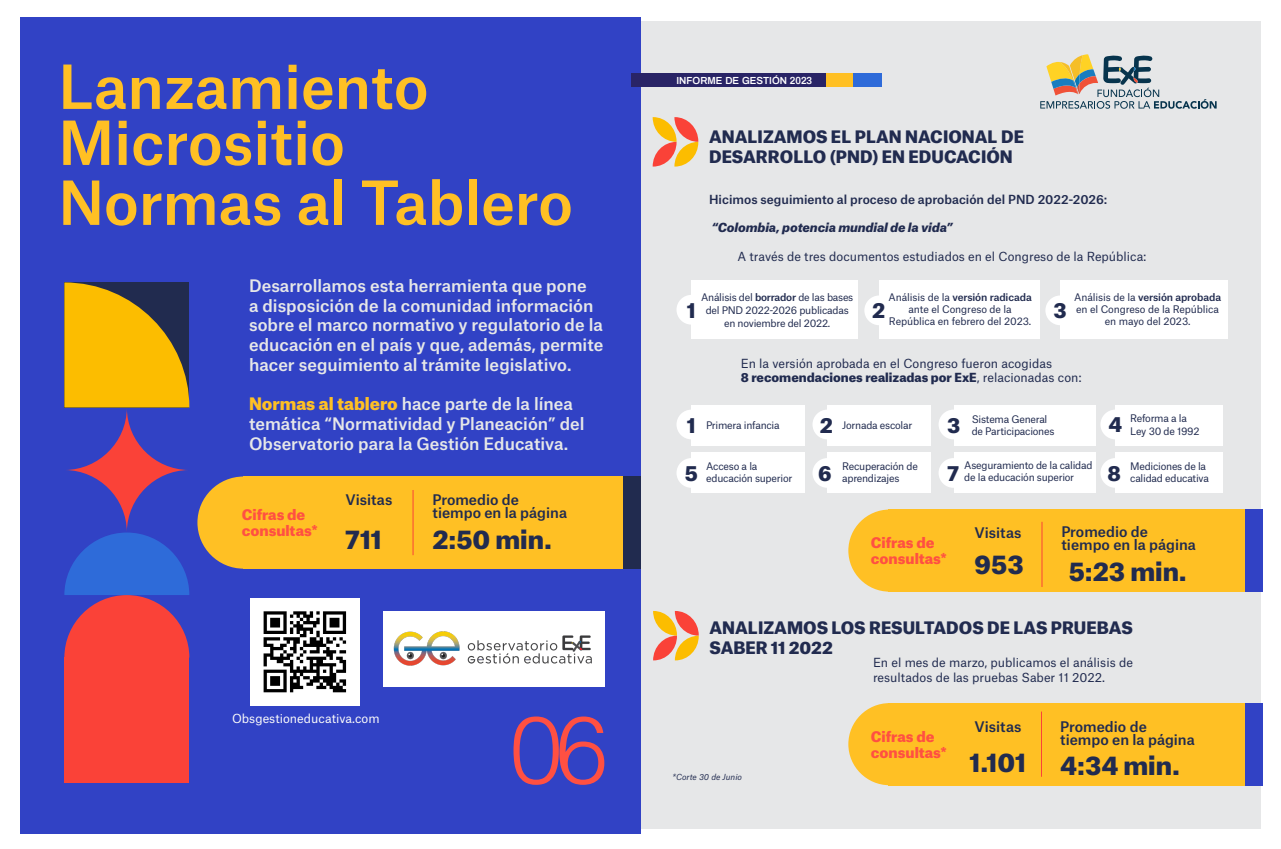
<style>
.page{position:relative;width:1281px;height:849px;background:#fff}
.page>*{position:absolute;margin:0;border:0;box-sizing:border-box;transform-origin:0 0}
.t1{font:300 95px "Helvetica";color:#ff5042}
.t2{font:500 58px/59.9px "Atlas Grotesk";color:#ffc024}
.t3{font:900 24.7px "Atlas Grotesk";color:#212b4f}
.t4{font:900 20px "Atlas Grotesk";color:#212b4f}
.t5{font:500 16.5px/19.7px "Atlas Grotesk";color:#e6e7e8}
.t6{font:900 16.5px/19.7px "Atlas Grotesk";color:#212b4f}
.t7{font:500 14px/13px "Atlas Grotesk";color:#212b4f}
.t8{font:900 14px/16px "Atlas Grotesk";color:#ff5042}
.t9{font:12px/14.4px "Atlas Grotesk";color:#212b4f}
.t10{font:500 12px "Atlas Grotesk";color:#212b4f}
.t11{font:900 12px "Atlas Grotesk";color:#212b4f}
.t12{font:italic 900 12px "Atlas Grotesk";color:#212b4f}
.t13{font:12px "Atlas Grotesk";color:#fbfbfb}
.t14{font:10px/12px "Atlas Grotesk";letter-spacing:-.025em;color:#212b4f}
.t15{font:600 10px "Archivo";color:#fff}
.t16{font:italic 8px "Atlas Grotesk";color:#212b4f}
.s1{font-weight:900;color:#ffc024}
.s2{font-weight:500}
.s3{font-weight:400}
</style>
<div class="page">
<div style="left:20px;top:21px;width:1240px;height:807px;background:#e6e7e8"></div>
<div style="left:20px;top:17px;width:620px;height:816px;background:#3142c5"></div>
<div style="left:631px;top:73px;width:195px;height:13px;background:#292466"></div>
<div style="left:826px;top:73px;width:27px;height:13px;background:#ffc024"></div>
<div style="left:853px;top:73px;width:29px;height:13px;background:#2e6bd9"></div>
<svg style="left:1040px;top:54px;width:176px;height:55px"></svg>
<div style="left:243px;top:476px;width:381px;height:92px;background:#ffc024"></div>
<svg style="left:197px;top:476px;width:46px;height:92px"></svg>
<hr style="left:412px;top:490px;width:1px;height:65px;background:#fa4238">
<div style="left:623px;top:476px;width:18px;height:92px;background:#212b4f"></div>
<svg style="left:64px;top:282px;width:125px;height:125px;background:#cb9c11"></svg>
<svg style="left:65px;top:408px;width:124px;height:124px"></svg>
<svg style="left:64px;top:532px;width:125px;height:125px"></svg>
<div style="left:64px;top:657px;width:125px;height:125px;background:#fa4238"></div>
<img style="left:251px;top:598px;width:109px;height:107px">
<div style="left:690px;top:405px;width:114px;height:40px;background:#fff"></div>
<div style="left:827px;top:405px;width:103px;height:40px;background:#fff"></div>
<div style="left:954px;top:405px;width:141px;height:40px;background:#fff"></div>
<div style="left:1115px;top:405px;width:107px;height:40px;background:#fff"></div>
<div style="left:690px;top:453px;width:114px;height:40px;background:#fff"></div>
<div style="left:827px;top:453px;width:103px;height:40px;background:#fff"></div>
<div style="left:954px;top:453px;width:141px;height:40px;background:#fff"></div>
<div style="left:1115px;top:453px;width:107px;height:40px;background:#fff"></div>
<div style="left:691px;top:281px;width:167px;height:58px;background:#fff"></div>
<div style="left:879px;top:281px;width:160px;height:58px;background:#fff"></div>
<div style="left:1060px;top:281px;width:167px;height:58px;background:#fff"></div>
<div style="left:676px;top:295px;width:30px;height:29px;background:#fff;border-radius:50%"></div>
<div style="left:676px;top:409px;width:30px;height:30px;background:#fff;border-radius:50%"></div>
<div style="left:812px;top:409px;width:30px;height:30px;background:#fff;border-radius:50%"></div>
<div style="left:938px;top:409px;width:30px;height:30px;background:#fff;border-radius:50%"></div>
<div style="left:1100px;top:409px;width:30px;height:30px;background:#fff;border-radius:50%"></div>
<div style="left:676px;top:458px;width:30px;height:30px;background:#fff;border-radius:50%"></div>
<div style="left:812px;top:458px;width:30px;height:30px;background:#fff;border-radius:50%"></div>
<div style="left:938px;top:458px;width:30px;height:30px;background:#fff;border-radius:50%"></div>
<div style="left:1100px;top:458px;width:30px;height:30px;background:#fff;border-radius:50%"></div>
<svg style="left:653px;top:117px;width:45px;height:50px"></svg>
<div style="left:864px;top:295px;width:30px;height:30px;background:#fff;border-radius:50%"></div>
<div style="left:1045px;top:295px;width:30px;height:30px;background:#fff;border-radius:50%"></div>
<svg style="left:848px;top:509px;width:40px;height:82px"></svg>
<div style="left:888px;top:509px;width:364px;height:82px;background:#ffc024"></div>
<div style="left:1245px;top:509px;width:17px;height:83px;background:#3142c5"></div>
<svg style="left:848px;top:703px;width:40px;height:82px"></svg>
<div style="left:888px;top:703px;width:364px;height:82px;background:#ffc024"></div>
<div style="left:1245px;top:702px;width:17px;height:83px;background:#3142c5"></div>
<hr style="left:1041px;top:711px;width:1px;height:65px;background:#fa4238">
<svg style="left:653px;top:611px;width:46px;height:49px"></svg>
<hr style="left:1041px;top:522px;width:1px;height:65px;background:#fa4238">
<div style="left:383px;top:611px;width:222px;height:76px;background:#fff"></div>
<img style="left:393px;top:631px;width:199px;height:35px">
<p class="t2" style="left:58px;top:51px;width:372px">Lanzamiento</p>
<p class="t2" style="left:58px;top:107px;width:516px">Micrositio<br>Normas al Tablero</p>
<p class="t5" style="left:249px;top:274px;width:356px">Desarrollamos esta herramienta que pone<br>a disposición de la comunidad información sobre el marco normativo y regulatorio de la educación en el país y que, además, permite hacer seguimiento al trámite legislativo.</p>
<p class="t5" style="left:249px;top:392px;width:337px"><span class="s1">Normas al tablero</span> hace parte de la línea temática “Normatividad y Planeación” del<br>Observatorio para la Gestión Educativa.</p>
<p class="t8" style="left:242px;top:505px;width:77px">Cifras de consultas*</p>
<p class="t7" style="left:345px;top:492px;width:48px">Visitas</p>
<p class="t7" style="left:432px;top:492px;width:136px">Promedio de tiempo en la página</p>
<p class="t3" style="left:345px;top:518px;width:38px">711</p>
<p class="t3" style="left:432px;top:518px;width:121px">2:50 min.</p>
<p class="t13" style="left:232px;top:708px;width:149px">Obsgestioneducativa.com</p>
<p class="t1" style="left:510px;top:669px;width:100px">06</p>
<p class="t15" style="left:676px;top:73px;width:137px">INFORME DE GESTIÓN 2023</p>
<p class="t6" style="left:709px;top:125px;width:316px">ANALIZAMOS EL PLAN NACIONAL DE<br>DESARROLLO (PND) EN EDUCACIÓN</p>
<p class="t10" style="left:709px;top:189px;width:400px">Hicimos seguimiento al proceso de aprobación del PND 2022-2026:</p>
<p class="t12" style="left:711px;top:218px;width:243px">“Colombia, potencia mundial de la vida”</p>
<p class="t9" style="left:737px;top:248px;width:410px">A través de tres documentos estudiados en el Congreso de la República:</p>
<p class="t14" style="left:701px;top:289px;width:154px;line-height:13px;text-align:center">Análisis del <span class="s2">borrador</span> de las bases del PND 2022-2026 publicadas en noviembre del 2022.</p>
<p class="t14" style="left:888px;top:290px;width:145px;text-align:center">Análisis de la <span class="s2">versión radicada </span>ante el Congreso de la<br>República en febrero del 2023.</p>
<p class="t14" style="left:1074px;top:290px;width:148px;text-align:center">Análisis de la <span class="s2">versión aprobada </span>en el Congreso de la República en mayo del 2023.</p>
<p class="t4" style="left:872px;top:293px;width:15px">2</p>
<p class="t4" style="left:1053px;top:293px;width:15px">3</p>
<p class="t4" style="left:687px;top:294px;width:10px">1</p>
<p class="t9" style="left:741px;top:355px;width:313px">En la versión aprobada en el Congreso fueron acogidas</p>
<p class="t11" style="left:741px;top:368px;width:342px">8 recomendaciones realizadas por ExE<span class="s3">, relacionadas con:</span></p>
<p class="t14" style="left:971px;top:412px;width:84px">Sistema General de Participaciones</p>
<p class="t14" style="left:964px;top:458px;width:130px">Aseguramiento de la calidad de la educación superior</p>
<p class="t4" style="left:687px;top:408px;width:10px">1</p>
<p class="t4" style="left:820px;top:408px;width:15px">2</p>
<p class="t4" style="left:947px;top:408px;width:15px">3</p>
<p class="t4" style="left:1108px;top:408px;width:15px">4</p>
<p class="t4" style="left:685px;top:457px;width:15px">5</p>
<p class="t4" style="left:818px;top:457px;width:15px">6</p>
<p class="t4" style="left:947px;top:457px;width:13px">7</p>
<p class="t4" style="left:1107px;top:457px;width:15px">8</p>
<p class="t14" style="left:706px;top:418px;width:75px">Primera infancia</p>
<p class="t14" style="left:706px;top:459px;width:88px">Acceso a la educación superior</p>
<p class="t14" style="left:842px;top:418px;width:72px">Jornada escolar</p>
<p class="t14" style="left:842px;top:459px;width:77px">Recuperación de aprendizajes</p>
<p class="t14" style="left:1130px;top:411px;width:58px">Reforma a la</p>
<p class="t14" style="left:1130px;top:424px;width:71px">Ley 30 de 1992</p>
<p class="t14" style="left:1130px;top:459px;width:80px">Mediciones de la calidad educativa</p>
<p class="t8" style="left:871px;top:533px;width:77px">Cifras de consultas*</p>
<p class="t7" style="left:974px;top:525px;width:48px">Visitas</p>
<p class="t7" style="left:1061px;top:524px;width:136px">Promedio de tiempo en la página</p>
<p class="t3" style="left:974px;top:544px;width:51px">953</p>
<p class="t3" style="left:1069px;top:551px;width:119px">5:23 min.</p>
<p class="t6" style="left:709px;top:616px;width:425px">ANALIZAMOS LOS RESULTADOS DE LAS PRUEBAS<br>SABER 11 2022</p>
<p class="t9" style="left:873px;top:654px;width:261px">En el mes de marzo, publicamos el análisis de resultados de las pruebas Saber 11 2022.</p>
<p class="t16" style="left:672px;top:770px;width:71px">*Corte 30 de Junio</p>
<p class="t8" style="left:871px;top:727px;width:77px">Cifras de consultas*</p>
<p class="t7" style="left:974px;top:718px;width:48px">Visitas</p>
<p class="t7" style="left:1060px;top:718px;width:136px">Promedio de tiempo en la página</p>
<p class="t3" style="left:970px;top:742px;width:58px">1.101</p>
<p class="t3" style="left:1060px;top:745px;width:121px">4:34 min.</p>
</div>
